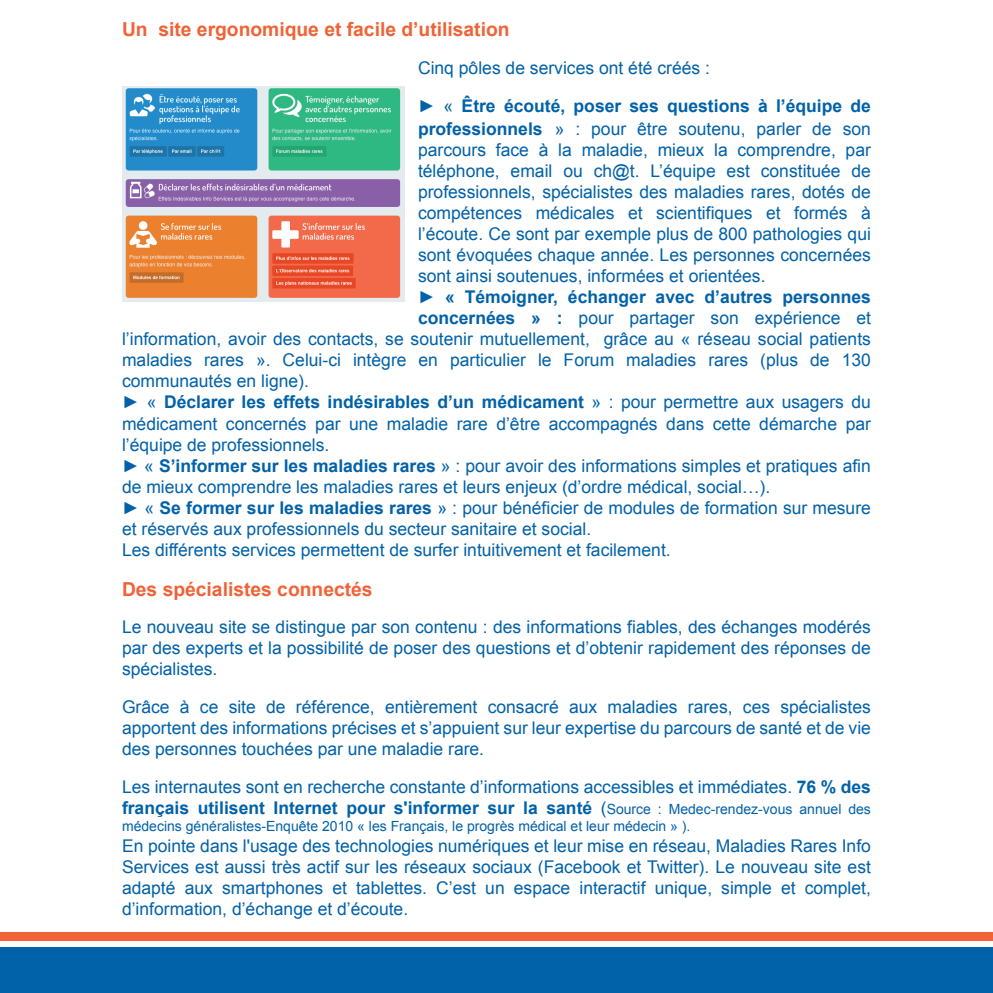
<style>
.page{position:relative;width:993px;height:993px;background:#fff}
.page>*{position:absolute;margin:0;border:0;box-sizing:border-box;transform-origin:0 0}
.t1{font:700 19.25px "Arial";color:#f16236}
.t2{font:17.5px/21px "Arial";color:#0161a9;text-align:justify}
.t3{font:700 17.5px/37.8px "Arial";color:#0161a9}
.t4{font:14px "Arial";color:#0161a9}
.s1{font-weight:400}
.s2{font-weight:700}
.s3{font-size:14px}
</style>
<div class="page">
<div style="left:0;top:947px;width:992px;height:45px;background:#0161a9"></div>
<div style="left:0;top:931px;width:992px;height:9px;background:#f16236"></div>
<img style="left:122px;top:86px;width:282px;height:215px">
<p class="t1" style="left:122px;top:17px;width:389px">Un site ergonomique et facile d’utilisation</p>
<p class="t3" style="left:418px;top:50px;width:454px"><span class="s1">Cinq pôles de services ont été créés :<br>► «</span> Être écouté, poser ses questions à l’équipe de</p>
<p class="t2" style="left:418px;top:119px;width:454px"><span class="s2">professionnels</span> » : pour être soutenu, parler de son</p>
<p class="t2" style="left:418px;top:140px;width:454px">parcours face à la maladie, mieux la comprendre, par</p>
<p class="t2" style="left:418px;top:161px;width:454px">téléphone, email ou ch@t. L’équipe est constituée de</p>
<p class="t2" style="left:418px;top:182px;width:454px">professionnels, spécialistes des maladies rares, dotés de</p>
<p class="t2" style="left:418px;top:203px;width:454px">compétences médicales et scientifiques et formés à</p>
<p class="t2" style="left:418px;top:224px;width:454px">l’écoute. Ce sont par exemple plus de 800 pathologies qui</p>
<p class="t2" style="left:418px;top:245px;width:454px">sont évoquées chaque année. Les personnes concernées</p>
<p class="t2" style="left:418px;top:266px;width:349px">sont ainsi soutenues, informées et orientées.</p>
<p class="t3" style="left:418px;top:279px;width:454px"><span class="s1">►</span> « Témoigner, échanger avec d’autres personnes</p>
<p class="t2" style="left:418px;top:308px;width:454px"><span class="s2">concernées » :</span> pour partager son expérience et</p>
<p class="t2" style="left:122px;top:329px;width:750px">l’information, avoir des contacts, se soutenir mutuellement, grâce au « réseau social patients</p>
<p class="t2" style="left:122px;top:350px;width:750px">maladies rares ». Celui-ci intègre en particulier le Forum maladies rares (plus de 130</p>
<p class="t2" style="left:122px;top:371px;width:188px">communautés en ligne).</p>
<p class="t3" style="left:122px;top:384px;width:750px"><span class="s1">► «</span> Déclarer les effets indésirables d’un médicament <span class="s1">» : pour permettre aux usagers du</span></p>
<p class="t2" style="left:122px;top:413px;width:750px">médicament concernés par une maladie rare d’être accompagnés dans cette démarche par</p>
<p class="t2" style="left:122px;top:434px;width:209px">l’équipe de professionnels.</p>
<p class="t2" style="left:122px;top:455px;width:750px">► « <span class="s2">S’informer sur les maladies rares</span> » : pour avoir des informations simples et pratiques afin</p>
<p class="t2" style="left:122px;top:476px;width:649px">de mieux comprendre les maladies rares et leurs enjeux (d’ordre médical, social…).</p>
<p class="t2" style="left:122px;top:497px;width:750px">► « <span class="s2">Se former sur les maladies rares</span> » : pour bénéficier de modules de formation sur mesure</p>
<p class="t2" style="left:122px;top:518px;width:470px">et réservés aux professionnels du secteur sanitaire et social.</p>
<p class="t2" style="left:122px;top:539px;width:550px">Les différents services permettent de surfer intuitivement et facilement.</p>
<p class="t1" style="left:122px;top:575px;width:252px">Des spécialistes connectés</p>
<p class="t2" style="left:122px;top:616px;width:750px">Le nouveau site se distingue par son contenu : des informations fiables, des échanges modérés par des experts et la possibilité de poser des questions et d’obtenir rapidement des réponses de spécialistes.</p>
<p class="t2" style="left:122px;top:696px;width:750px">Grâce à ce site de référence, entièrement consacré aux maladies rares, ces spécialistes apportent des informations précises et s’appuient sur leur expertise du parcours de santé et de vie des personnes touchées par une maladie rare.</p>
<p class="t2" style="left:122px;top:776px;width:750px">Les internautes sont en recherche constante d’informations accessibles et immédiates. <span class="s2">76 % des français utilisent Internet pour s'informer sur la santé</span> (<span class="s3">Source : Medec-rendez-vous annuel des</span></p>
<p class="t4" style="left:122px;top:816px;width:570px">médecins généralistes-Enquête 2010 « les Français, le progrès médical et leur médecin » ).</p>
<p class="t2" style="left:122px;top:835px;width:750px">En pointe dans l'usage des technologies numériques et leur mise en réseau, Maladies Rares Info Services est aussi très actif sur les réseaux sociaux (Facebook et Twitter). Le nouveau site est adapté aux smartphones et tablettes. C’est un espace interactif unique, simple et complet, d’information, d’échange et d’écoute.</p>
</div>
